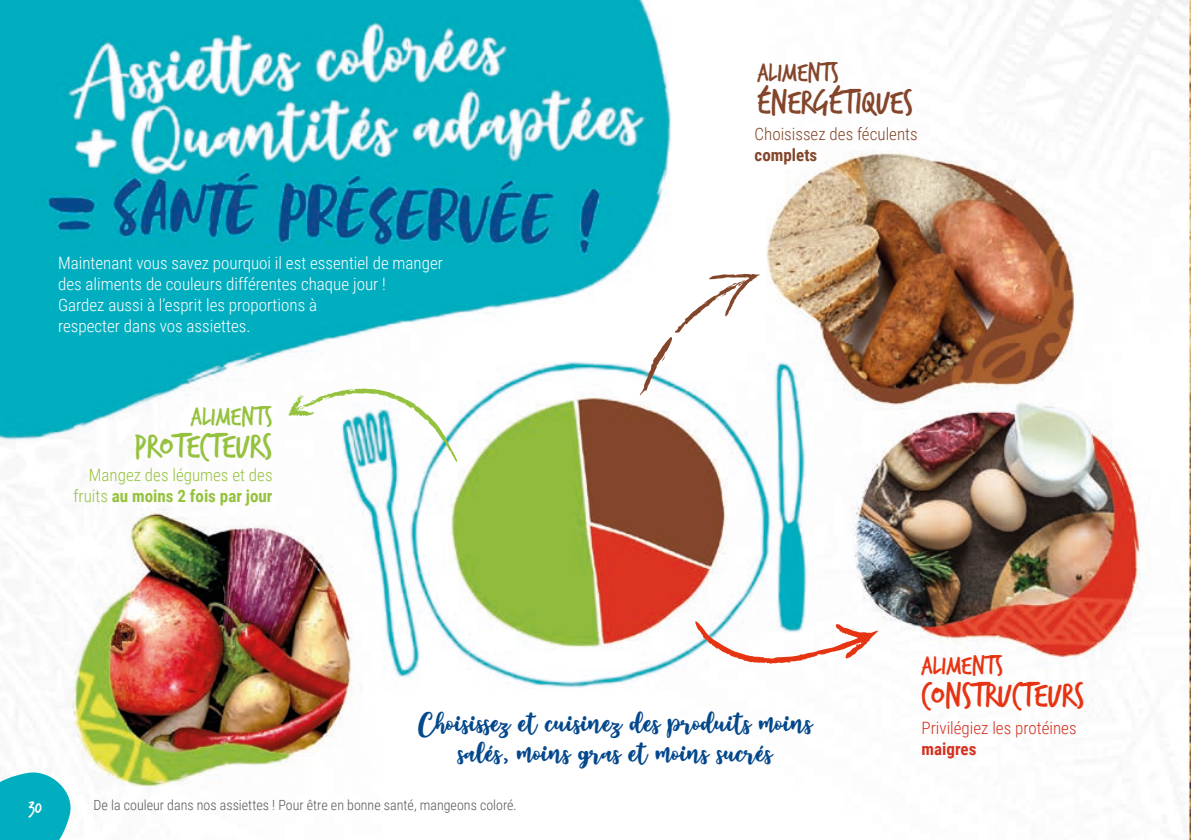
<style>
.page{position:relative;width:1191px;height:840px;background:#fff}
.page>*{position:absolute;margin:0;border:0;box-sizing:border-box;transform-origin:0 0}
.t1{font:36px "Trash Hand";color:#e63412}
.t2{font:36px "Trash Hand";color:#84462b}
.t3{font:36px "Trash Hand";color:#95c23e}
.t4{font:30px/30px "Fall in Autumn Regular";color:#04488c;text-align:center}
.t5{font:28px "Trash Hand";color:#95c23e}
.t6{font:28px "Trash Hand";color:#e63412}
.t7{font:28px "Trash Hand";color:#84462b}
.t8{font:20px "Trash Hand";color:#fff}
.t9{font:300 17px/21px "Roboto Condensed";color:#fff}
.t10{font:300 17px/21px "Roboto Condensed";color:#95c23e;text-align:right}
.t11{font:300 17px/21px "Roboto Condensed";color:#d53120}
.t12{font:300 17px/21px "Roboto Condensed";color:#84462b}
.t13{font:300 14px "Roboto Condensed";color:#575756}
.s1{font-weight:700}
</style>
<div class="page">
<img style="left:0;top:0;width:1191px;height:839px">
<svg style="left:0;top:768px;width:76px;height:71px"></svg>
<svg style="left:639px;top:273px;width:121px;height:123px"></svg>
<svg style="left:288px;top:388px;width:169px;height:73px"></svg>
<svg style="left:694px;top:620px;width:184px;height:43px"></svg>
<p class="t7" style="left:757px;top:58px;width:83px">ALIMENTS</p>
<p class="t2" style="left:757px;top:84px;width:157px">ÉNERGÉTIQUES</p>
<p class="t9" style="left:58px;top:252px;width:386px">Maintenant vous savez pourquoi il est essentiel de manger des aliments de couleurs différentes chaque jour !</p>
<p class="t9" style="left:58px;top:294px;width:260px">Gardez aussi à l’esprit les proportions à respecter dans vos assiettes.</p>
<p class="t5" style="left:191px;top:403px;width:83px">ALIMENTS</p>
<p class="t3" style="left:134px;top:428px;width:140px">PROTECTEURS</p>
<p class="t10" style="left:73px;top:464px;width:201px">Mangez des légumes et des fruits <span class="s1">au moins 2 fois par jour</span></p>
<p class="t12" style="left:754px;top:122px;width:165px">Choisissez des féculents <span class="s1">complets</span></p>
<p class="t6" style="left:921px;top:651px;width:83px">ALIMENTS</p>
<p class="t1" style="left:921px;top:677px;width:164px">CONSTRUCTEURS</p>
<p class="t4" style="left:419px;top:708px;width:395px">Choisissez et cuisinez des produits moins salés, moins gras et moins sucrés</p>
<p class="t11" style="left:921px;top:716px;width:156px">Privilégiez les protéines <span class="s1">maigres</span></p>
<p class="t8" style="left:28px;top:797px;width:15px">30</p>
<p class="t13" style="left:94px;top:794px;width:425px">De la couleur dans nos assiettes ! Pour être en bonne santé, mangeons coloré.</p>
</div>
